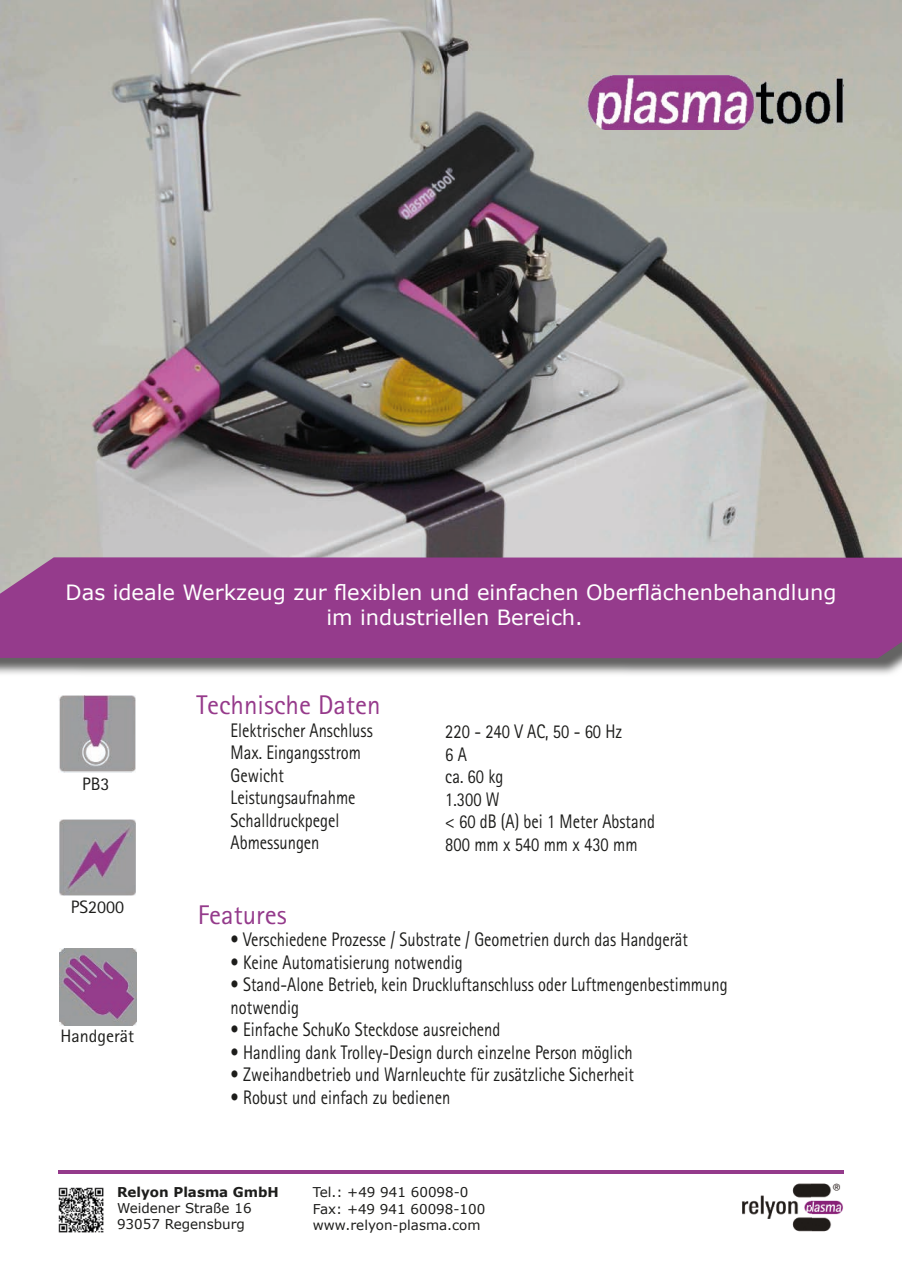
<style>
.page{position:relative;width:902px;height:1272px;background:#fff}
.page>*{position:absolute;margin:0;border:0;box-sizing:border-box;transform-origin:0 0}
.t1{font:27px "Rotis Sans Serif Std";color:#963a8b}
.t2{font:27px "Rotis Sans Serif Std";color:#943a8b}
.t3{font:21px/25.2px "Verdana";color:#fff;text-align:center}
.t4{font:19.65px/22.5px "Rotis Sans Serif Std";color:#1d1d1b;scale:.84 1}
.t5{font:18px "Rotis Sans Serif Std";color:#1d1d1b}
.t6{font:13.5px/16.2px "Verdana";color:#1d1d1b}
.t7{font:700 13.5px "Verdana";color:#1d1d1b}
</style>
<div class="page">
<img style="left:0;top:0;width:901px;height:675px">
<hr style="left:58px;top:1170px;width:785px;height:3px;background:#943a8b">
<img style="left:59px;top:695px;width:76px;height:77px">
<img style="left:60px;top:819px;width:75px;height:76px">
<img style="left:58px;top:1187px;width:46px;height:46px">
<img style="left:742px;top:1183px;width:101px;height:49px">
<img style="left:579px;top:76px;width:264px;height:53px">
<div style="left:0;top:557px;width:901px;height:101px;background:#953b8c"></div>
<img style="left:60px;top:948px;width:76px;height:77px">
<p class="t3" style="left:66px;top:579px;width:772px">Das ideale Werkzeug zur flexiblen und einfachen Oberflächenbehandlung im industriellen Bereich.</p>
<p class="t5" style="left:82px;top:773px;width:29px">PB3</p>
<p class="t5" style="left:71px;top:896px;width:55px">PS2000</p>
<p class="t5" style="left:61px;top:1025px;width:75px">Handgerät</p>
<h1 class="t1" style="left:196px;top:688px;width:185px">Technische Daten</h1>
<p class="t4" style="left:230px;top:719px;width:171px">Elektrischer Anschluss<br>Max. Eingangsstrom<br>Gewicht<br>Leistungsaufnahme<br>Schalldruckpegel<br>Abmessungen</p>
<p class="t4" style="left:445px;top:720px;width:251px">220 - 240 V AC, 50 - 60 Hz<br>6 A<br>ca. 60 kg<br>1.300 W<br>&lt; 60 dB (A) bei 1 Meter Abstand<br>800 mm x 540 mm x 430 mm</p>
<h1 class="t2" style="left:198px;top:899px;width:90px">Features</h1>
<p class="t4" style="left:230px;top:928px;width:546px">• Verschiedene Prozesse / Substrate / Geometrien durch das Handgerät</p>
<p class="t4" style="left:230px;top:950px;width:278px">• Keine Automatisierung notwendig</p>
<p class="t4" style="left:230px;top:973px;width:593px">• Stand-Alone Betrieb, kein Druckluftanschluss oder Luftmengenbestimmung notwendig</p>
<p class="t4" style="left:230px;top:1018px;width:323px">• Einfache SchuKo Steckdose ausreichend</p>
<p class="t4" style="left:230px;top:1040px;width:480px">• Handling dank Trolley-Design durch einzelne Person möglich</p>
<p class="t4" style="left:230px;top:1063px;width:481px">• Zweihandbetrieb und Warnleuchte für zusätzliche Sicherheit</p>
<p class="t4" style="left:230px;top:1085px;width:263px">• Robust und einfach zu bedienen</p>
<p class="t7" style="left:117px;top:1182px;width:163px">Relyon Plasma GmbH</p>
<p class="t6" style="left:117px;top:1199px;width:136px">Weidener Straße 16<br>93057 Regensburg</p>
<p class="t6" style="left:313px;top:1184px;width:174px">Tel.: +49 941 60098-0<br>Fax: +49 941 60098-100 www.relyon-plasma.com</p>
</div>
